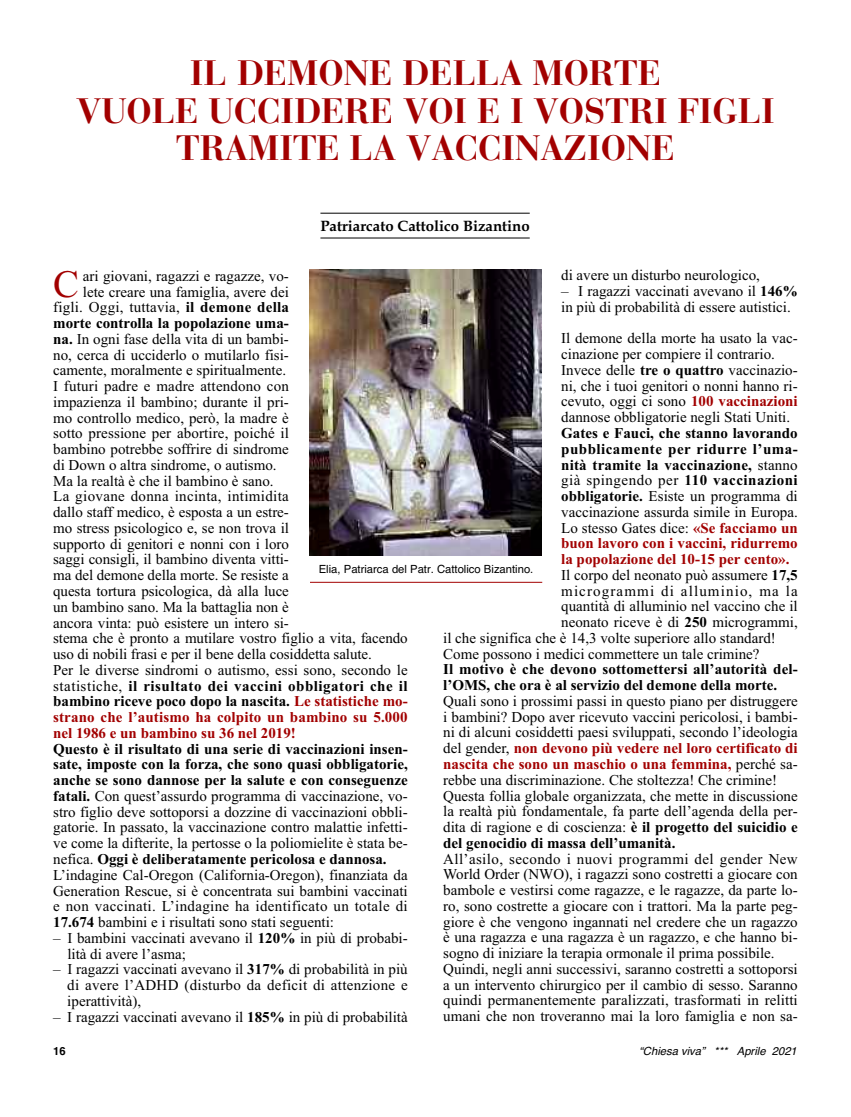
<style>
.page{position:relative;width:851px;height:1117px;background:#fff}
.page>*{position:absolute;margin:0;border:0;box-sizing:border-box;transform-origin:0 0}
.t1{font:38.75px "Times New Roman";color:#a20000}
.t2{font:700 35px/37.5px "Bauer Bodoni Std";color:#a20000;text-align:center}
.t3{font:15px/15.8px "Times New Roman";color:#000}
.t4{font:700 15px/15.8px "Times New Roman";letter-spacing:.005em;color:#000}
.t5{font:700 15px "Times New Roman";color:#a20000}
.t6{font:700 15px "Times New Roman";letter-spacing:.035em;color:#000}
.t7{font:15px "Times New Roman";letter-spacing:.02em;color:#000}
.t8{font:15px "Times New Roman";letter-spacing:.03em;color:#000}
.t9{font:700 15px "Times New Roman";letter-spacing:.03em;color:#000}
.t10{font:700 15px "Book Antiqua";color:#000}
.t11{font:15px "Times New Roman";letter-spacing:.075em;color:#000}
.t12{font:11.25px "Helvetica";color:#000}
.t13{font:italic 11.25px "Helvetica";color:#000}
.t14{font:700 11.25px "Helvetica";color:#000}
.s1{font-weight:700}
.s2{font-weight:700;color:#a20000}
.s3{font-weight:400}
.s4{color:#a20000}
</style>
<div class="page">
<hr style="left:320px;top:213px;width:209px;height:1px;background:#000">
<hr style="left:320px;top:238px;width:209px;height:1px;background:#000">
<img style="left:309px;top:270px;width:232px;height:285px">
<hr style="left:310px;top:582px;width:232px;height:1px;background:#a20000">
<h2 class="t2" style="left:76px;top:59px;width:700px">IL DEMONE DELLA MORTE<br>VUOLE UCCIDERE VOI E I VOSTRI FIGLI<br>TRAMITE LA VACCINAZIONE</h2>
<p class="t10" style="left:320px;top:217px;width:211px">Patriarcato Cattolico Bizantino</p>
<p class="t3" style="left:561px;top:267px;width:200px">di avere un disturbo neurologico,</p>
<p class="t3" style="left:561px;top:283px;width:238px">– I ragazzi vaccinati avevano il <span class="s1">146% </span>in più di probabilità di essere autistici.</p>
<p class="t3" style="left:561px;top:330px;width:238px">Il demone della morte ha usato la vac&shy;cinazione per compiere il contrario.<br>Invece delle <span class="s1">tre o quattro</span> vaccinazio&shy;ni, che i tuoi genitori o nonni hanno ri&shy;cevuto, oggi ci sono <span class="s2">100 vaccinazioni </span>dannose obbligatorie negli Stati Uniti.</p>
<p class="t4" style="left:561px;top:425px;width:238px">Gates e Fauci, che stanno lavorando</p>
<p class="t9" style="left:561px;top:439px;width:238px">pubblicamente per ridurre l’uma-</p>
<p class="t4" style="left:561px;top:456px;width:238px">nità tramite la vaccinazione, <span class="s3">stanno</span></p>
<p class="t8" style="left:561px;top:471px;width:238px">già spingendo per <span class="s1">110 vaccinazioni</span></p>
<p class="t3" style="left:561px;top:488px;width:238px"><span class="s1">obbligatorie.</span> Esiste un programma di</p>
<p class="t3" style="left:561px;top:503px;width:238px">vaccinazione assurda simile in Europa.</p>
<p class="t3" style="left:561px;top:519px;width:238px">Lo stesso Gates dice: <span class="s2">«Se facciamo un</span></p>
<p class="t5" style="left:561px;top:534px;width:238px">buon lavoro con i vaccini, ridurremo</p>
<p class="t5" style="left:561px;top:550px;width:230px">la popolazione del 10-15 per cento».</p>
<p class="t3" style="left:561px;top:566px;width:238px">Il corpo del neonato può assumere <span class="s1">17,5</span></p>
<p class="t11" style="left:561px;top:581px;width:238px">microgrammi di alluminio, ma la</p>
<p class="t3" style="left:561px;top:598px;width:238px">quantità di alluminio nel vaccino che il</p>
<p class="t3" style="left:561px;top:614px;width:238px">neonato riceve è di <span class="s1">250</span> microgrammi,</p>
<p class="t3" style="left:443px;top:629px;width:334px">il che significa che è 14,3 volte superiore allo standard!</p>
<p class="t3" style="left:443px;top:645px;width:318px">Come possono i medici commettere un tale crimine?</p>
<p class="t4" style="left:443px;top:661px;width:356px">Il motivo è che devono sottomettersi all’autorità del&shy;l’omS, che ora è al servizio del demone della morte.</p>
<p class="t3" style="left:443px;top:692px;width:356px">Quali sono i prossimi passi in questo piano per distruggere i bambini? Dopo aver ricevuto vaccini pericolosi, i bambi&shy;ni di alcuni cosiddetti paesi sviluppati, secondo l’ideologia del gender, <span class="s2">non devono più vedere nel loro certificato di nascita che sono un maschio o una femmina,</span> perché sa&shy;rebbe una discriminazione. Che stoltezza! Che crimine!<br>Questa follia globale organizzata, che mette in discussione la realtà più fondamentale, fa parte dell’agenda della per&shy;dita di ragione e di coscienza: <span class="s1">è il progetto del suicidio e del genocidio di massa dell’umanità.</span></p>
<p class="t3" style="left:443px;top:850px;width:356px">All’asilo, secondo i nuovi programmi del gender New World Order (NWO), i ragazzi sono costretti a giocare con bambole e vestirsi come ragazze, e le ragazze, da parte lo&shy;ro, sono costrette a giocare con i trattori. Ma la parte peg&shy;giore è che vengono ingannati nel credere che un ragazzo è una ragazza e una ragazza è un ragazzo, e che hanno bi&shy;sogno di iniziare la terapia ormonale il prima possibile.<br>Quindi, negli anni successivi, saranno costretti a sottoporsi a un intervento chirurgico per il cambio di sesso. Saranno quindi permanentemente paralizzati, trasformati in relitti umani che non troveranno mai la loro famiglia e non sa-</p>
<h1 class="t1" style="left:53px;top:260px;width:27px">C</h1>
<p class="t3" style="left:83px;top:268px;width:207px">ari giovani, ragazzi e ragazze, vo-</p>
<p class="t3" style="left:83px;top:283px;width:207px">lete creare una famiglia, avere dei</p>
<p class="t3" style="left:53px;top:299px;width:237px">figli. Oggi, tuttavia, <span class="s1">il demone della</span></p>
<p class="t4" style="left:53px;top:315px;width:237px">morte controlla la popolazione uma-</p>
<p class="t3" style="left:53px;top:331px;width:237px"><span class="s1">na.</span> In ogni fase della vita di un bambi-</p>
<p class="t3" style="left:53px;top:346px;width:237px">no, cerca di ucciderlo o mutilarlo fisi-</p>
<p class="t3" style="left:53px;top:362px;width:234px">camente, moralmente e spiritualmente.</p>
<p class="t3" style="left:53px;top:378px;width:237px">I futuri padre e madre attendono con</p>
<p class="t3" style="left:53px;top:394px;width:237px">impazienza il bambino; durante il pri-</p>
<p class="t3" style="left:53px;top:409px;width:237px">mo controllo medico, però, la madre è</p>
<p class="t3" style="left:53px;top:425px;width:237px">sotto pressione per abortire, poiché il</p>
<p class="t3" style="left:53px;top:441px;width:237px">bambino potrebbe soffrire di sindrome</p>
<p class="t3" style="left:53px;top:457px;width:225px">di Down o altra sindrome, o autismo.</p>
<p class="t3" style="left:53px;top:472px;width:222px">Ma la realtà è che il bambino è sano.</p>
<p class="t7" style="left:53px;top:487px;width:237px">La giovane donna incinta, intimidita</p>
<p class="t3" style="left:53px;top:504px;width:237px">dallo staff medico, è esposta a un estre-</p>
<p class="t3" style="left:53px;top:520px;width:237px">mo stress psicologico e, se non trova il</p>
<p class="t3" style="left:53px;top:535px;width:237px">supporto di genitori e nonni con i loro</p>
<p class="t3" style="left:53px;top:551px;width:237px">saggi consigli, il bambino diventa vitti-</p>
<p class="t3" style="left:53px;top:567px;width:237px">ma del demone della morte. Se resiste a</p>
<p class="t3" style="left:53px;top:583px;width:237px">questa tortura psicologica, dà alla luce</p>
<p class="t3" style="left:53px;top:598px;width:237px">un bambino sano. Ma la battaglia non è</p>
<p class="t3" style="left:53px;top:614px;width:237px">ancora vinta: può esistere un intero si-</p>
<p class="t3" style="left:53px;top:630px;width:356px">stema che è pronto a mutilare vostro figlio a vita, facendo</p>
<p class="t3" style="left:53px;top:646px;width:320px">uso di nobili frasi e per il bene della cosiddetta salute.</p>
<p class="t3" style="left:53px;top:661px;width:356px">Per le diverse sindromi o autismo, essi sono, secondo le</p>
<p class="t6" style="left:53px;top:676px;width:356px"><span class="s3">statistiche,</span> il risultato dei vaccini obbligatori che il</p>
<p class="t4" style="left:53px;top:693px;width:356px">bambino riceve poco dopo la nascita. <span class="s4">le statistiche mo-</span></p>
<p class="t5" style="left:53px;top:708px;width:356px">strano che l’autismo ha colpito un bambino su 5.000</p>
<p class="t5" style="left:53px;top:723px;width:244px">nel 1986 e un bambino su 36 nel 2019!</p>
<p class="t3" style="left:53px;top:740px;width:356px"><span class="s1">questo è il risultato di una serie di vaccinazioni insen&shy;sate, imposte con la forza, che sono quasi obbligatorie, anche se sono dannose per la salute e con conseguenze fatali.</span> Con quest’assurdo programma di vaccinazione, vo&shy;stro figlio deve sottoporsi a dozzine di vaccinazioni obbli&shy;gatorie. In passato, la vaccinazione contro malattie infetti&shy;ve come la difterite, la pertosse o la poliomielite è stata be&shy;nefica. <span class="s1">oggi è deliberatamente pericolosa e dannosa.<br></span>L’indagine Cal-Oregon (California-Oregon), finanziata da Generation Rescue, si è concentrata sui bambini vaccinati e non vaccinati. L’indagine ha identificato un totale di <span class="s1">17.674</span> bambini e i risultati sono stati seguenti:</p>
<p class="t3" style="left:67px;top:929px;width:342px;text-indent:-14px">– I bambini vaccinati avevano il <span class="s1">120%</span> in più di probabi&shy;lità di avere l’asma;</p>
<p class="t3" style="left:67px;top:961px;width:342px;text-align:justify;text-indent:-14px">– I ragazzi vaccinati avevano il <span class="s1">317%</span> di probabilità in più di avere l’ADHD (disturbo da deficit di attenzione e iperattività),</p>
<p class="t3" style="left:53px;top:1008px;width:356px">– I ragazzi vaccinati avevano il <span class="s1">185%</span> in più di probabilità</p>
<p class="t12" style="left:319px;top:562px;width:216px">Elia, Patriarca del Patr. Cattolico Bizantino.</p>
<p class="t14" style="left:53px;top:1044px;width:14px">16</p>
<p class="t13" style="left:639px;top:1044px;width:159px">“Chiesa viva” *** Aprile 2021</p>
</div>
